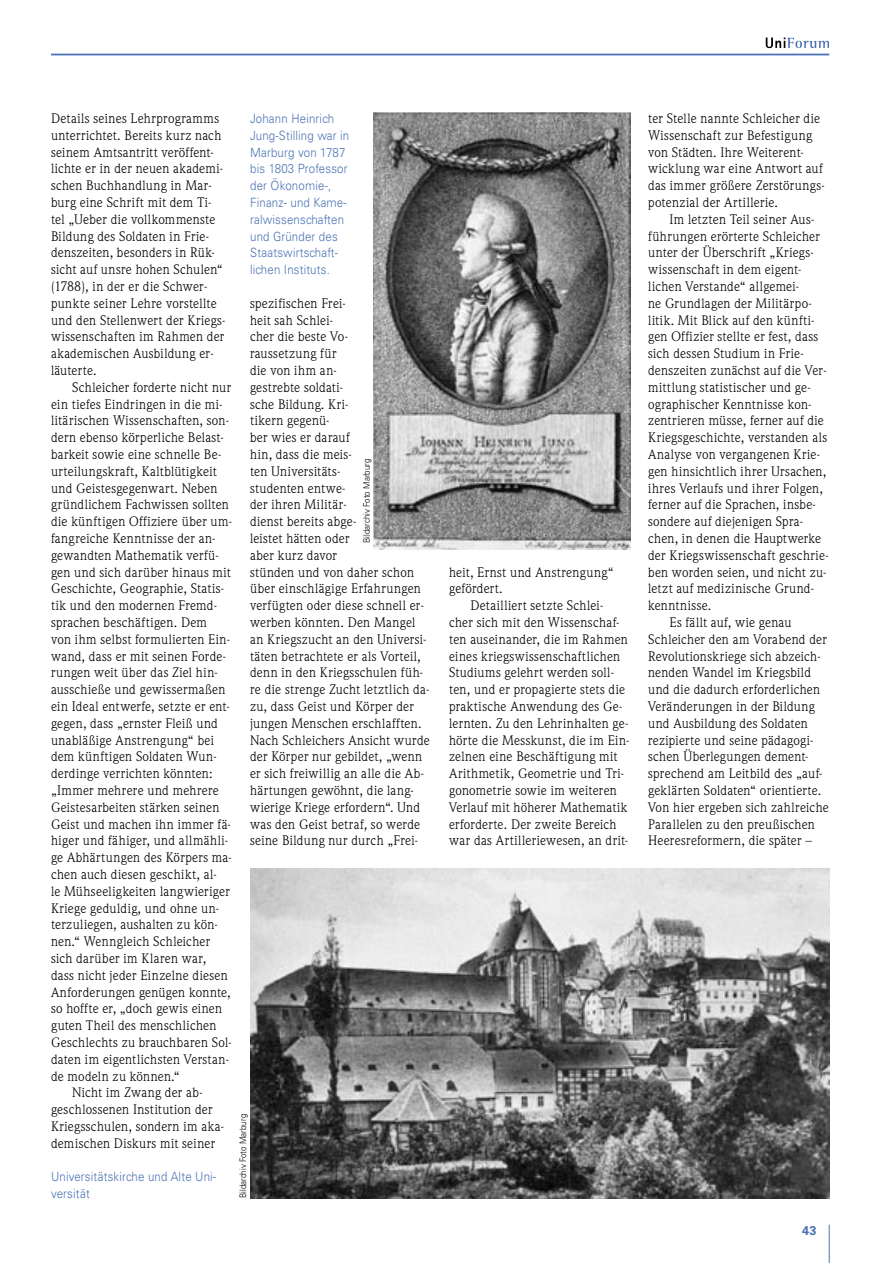
<style>
.page{position:relative;width:893px;height:1263px;background:#fff}
.page>*{position:absolute;margin:0;border:0;box-sizing:border-box;transform-origin:0 0}
.Grundtext_mit_Einzug{font:13.5px/16.8px "Weidemann Std";letter-spacing:.02em;color:#000}
.Bildunterschrift{font:300 12.75px/16.8px "Univers LT Std";letter-spacing:.015em;color:#4b72b5;scale:.9 1}
.t1{font:700 12.75px "Univers LT Std";color:#4b72b5}
.Bildquelle{font:300 9px "Univers LT Std";letter-spacing:.005em;color:#000;scale:.88 1}
</style>
<div class="page">
<hr style="left:829px;top:1225px;width:1px;height:38px;background:#4b72b5">
<hr style="left:51px;top:54px;width:778px;height:1px;background:#4b72b5">
<svg style="left:766px;top:38px;width:63px;height:10px"></svg>
<img style="left:373px;top:113px;width:257px;height:437px">
<img style="left:250px;top:869px;width:579px;height:329px">
<p class="Grundtext_mit_Einzug" style="left:51px;top:110px;width:176px">Details seines Lehrprogramms unterrichtet. Bereits kurz nach seinem Amtsantritt veröffent&shy;lichte er in der neuen akademi&shy;schen Buchhandlung in Mar&shy;burg eine Schrift mit dem Ti&shy;tel „Ueber die vollkommenste<br>Bildung des Soldaten in Frie&shy;denszeiten, besonders in Rük&shy;sicht auf unsre hohen Schulen“ (1788), in der er die Schwer&shy;punkte seiner Lehre vorstellte und den Stellenwert der Kriegs&shy;wissenschaften im Rahmen der akademischen Ausbildung er&shy;läuterte.</p>
<p class="Grundtext_mit_Einzug" style="left:51px;top:379px;width:182px;text-indent:21px">Schleicher forderte nicht nur ein tiefes Eindringen in die mi&shy;litärischen Wissenschaften, son&shy;dern ebenso körperliche Belast&shy;barkeit sowie eine schnelle Be&shy;urteilungskraft, Kaltblütigkeit und Geistesgegenwart. Neben gründlichem Fachwissen sollten die künftigen Offiziere über um&shy;fangreiche Kenntnisse der an&shy;gewandten Mathematik verfü&shy;gen und sich darüber hinaus mit<br>Geschichte, Geographie, Statis&shy;tik und den modernen Fremd&shy;sprachen beschäftigen. Dem<br>von ihm selbst formulierten Ein&shy;wand, dass er mit seinen Forde&shy;rungen weit über das Ziel hin&shy;ausschieße und gewissermaßen ein Ideal entwerfe, setzte er ent&shy;gegen, dass „ernster Fleiß und unabläßige Anstrengung“ bei dem künftigen Soldaten Wun&shy;derdinge verrichten könnten: „Immer mehrere und mehrere<br>Geistesarbeiten stärken seinen<br>Geist und machen ihn immer fä&shy;higer und fähiger, und allmähli&shy;ge Abhärtungen des Körpers ma&shy;chen auch diesen geschikt, al-<br>le Mühseeligkeiten langwieriger<br>Kriege geduldig, und ohne un&shy;terzuliegen, aushalten zu kön&shy;nen.“ Wenngleich Schleicher sich darüber im Klaren war, dass nicht jeder Einzelne diesen<br>Anforderungen genügen konnte, so hoffte er, „doch gewis einen guten Theil des menschlichen<br>Geschlechts zu brauchbaren Sol&shy;daten im eigentlichsten Verstan&shy;de modeln zu können.“</p>
<p class="Grundtext_mit_Einzug" style="left:51px;top:1084px;width:174px;text-indent:21px">Nicht im Zwang der ab&shy;geschlossenen Institution der<br>Kriegsschulen, sondern im aka&shy;demischen Diskurs mit seiner</p>
<p class="Bildunterschrift" style="left:250px;top:110px;width:112px">Johann Heinrich<br>Jung-Stilling war in<br>Marburg von 1787 bis 1803 Professor der Ökonomie-,<br>Finanz- und Kame&shy;ralwissenschaften und Gründer des<br>Staatswirtschaft&shy;lichen Instituts.</p>
<p class="Grundtext_mit_Einzug" style="left:250px;top:295px;width:181px">spezifischen Frei-<br>heit sah Schlei-<br>cher die beste Vo-<br>raussetzung für<br>die von ihm an-<br>gestrebte soldati-<br>sche Bildung. Kri-<br>tikern gegenü-<br>ber wies er darauf<br>hin, dass die meis-<br>ten Universitäts-<br>studenten entwe-<br>der ihren Militär-<br>dienst bereits abge-<br>leistet hätten oder<br>aber kurz davor<br>stünden und von daher schon über einschlägige Erfahrungen verfügten oder diese schnell er&shy;werben könnten. Den Mangel an Kriegszucht an den Universi&shy;täten betrachtete er als Vorteil, denn in den Kriegsschulen füh&shy;re die strenge Zucht letztlich da&shy;zu, dass Geist und Körper der jungen Menschen erschlafften.<br>Nach Schleichers Ansicht wurde der Körper nur gebildet, „wenn er sich freiwillig an alle die Ab&shy;härtungen gewöhnt, die lang&shy;wierige Kriege erfordern“. Und was den Geist betraf, so werde seine Bildung nur durch „Frei-</p>
<p class="Bildquelle" style="left:361px;top:543px;width:97px;rotate:-90deg">Bildarchiv Foto Marburg</p>
<p class="Bildquelle" style="left:237px;top:1198px;width:97px;rotate:-90deg">Bildarchiv Foto Marburg</p>
<p class="Bildunterschrift" style="left:51px;top:1168px;width:185px">Universitätskirche und Alte Uni&shy;versität</p>
<p class="Grundtext_mit_Einzug" style="left:449px;top:563px;width:166px">heit, Ernst und Anstrengung“ gefördert.</p>
<p class="Grundtext_mit_Einzug" style="left:449px;top:597px;width:182px;text-indent:21px">Detailliert setzte Schlei&shy;cher sich mit den Wissenschaf&shy;ten auseinander, die im Rahmen eines kriegswissenschaftlichen<br>Studiums gelehrt werden soll&shy;ten, und er propagierte stets die praktische Anwendung des Ge&shy;lernten. Zu den Lehrinhalten ge&shy;hörte die Messkunst, die im Ein&shy;zelnen eine Beschäftigung mit<br>Arithmetik, Geometrie und Tri&shy;gonometrie sowie im weiteren<br>Verlauf mit höherer Mathematik erforderte. Der zweite Bereich war das Artilleriewesen, an drit-</p>
<p class="Grundtext_mit_Einzug" style="left:648px;top:110px;width:178px">ter Stelle nannte Schleicher die<br>Wissenschaft zur Befestigung von Städten. Ihre Weiterent&shy;wicklung war eine Antwort auf das immer größere Zerstörungs&shy;potenzial der Artillerie.</p>
<p class="Grundtext_mit_Einzug" style="left:648px;top:211px;width:182px;text-indent:21px">Im letzten Teil seiner Aus&shy;führungen erörterte Schleicher unter der Überschrift „Kriegs&shy;wissenschaft in dem eigent&shy;lichen Verstande“ allgemei-<br>ne Grundlagen der Militärpo&shy;litik. Mit Blick auf den künfti&shy;gen Offizier stellte er fest, dass sich dessen Studium in Frie&shy;denszeiten zunächst auf die Ver&shy;mittlung statistischer und ge&shy;ographischer Kenntnisse kon&shy;zentrieren müsse, ferner auf die<br>Kriegsgeschichte, verstanden als<br>Analyse von vergangenen Krie&shy;gen hinsichtlich ihrer Ursachen, ihres Verlaufs und ihrer Folgen, ferner auf die Sprachen, insbe&shy;sondere auf diejenigen Spra&shy;chen, in denen die Hauptwerke der Kriegswissenschaft geschrie&shy;ben worden seien, und nicht zu&shy;letzt auf medizinische Grund&shy;kenntnisse.</p>
<p class="Grundtext_mit_Einzug" style="left:648px;top:614px;width:182px;text-indent:21px">Es fällt auf, wie genau<br>Schleicher den am Vorabend der<br>Revolutionskriege sich abzeich&shy;nenden Wandel im Kriegsbild und die dadurch erforderlichen<br>Veränderungen in der Bildung und Ausbildung des Soldaten rezipierte und seine pädagogi&shy;schen Überlegungen dement&shy;sprechend am Leitbild des „auf&shy;geklärten Soldaten“ orientierte.<br>Von hier ergeben sich zahlreiche<br>Parallelen zu den preußischen<br>Heeresreformern, die später –</p>
<p class="t1" style="left:802px;top:1223px;width:16px">43</p>
</div>
